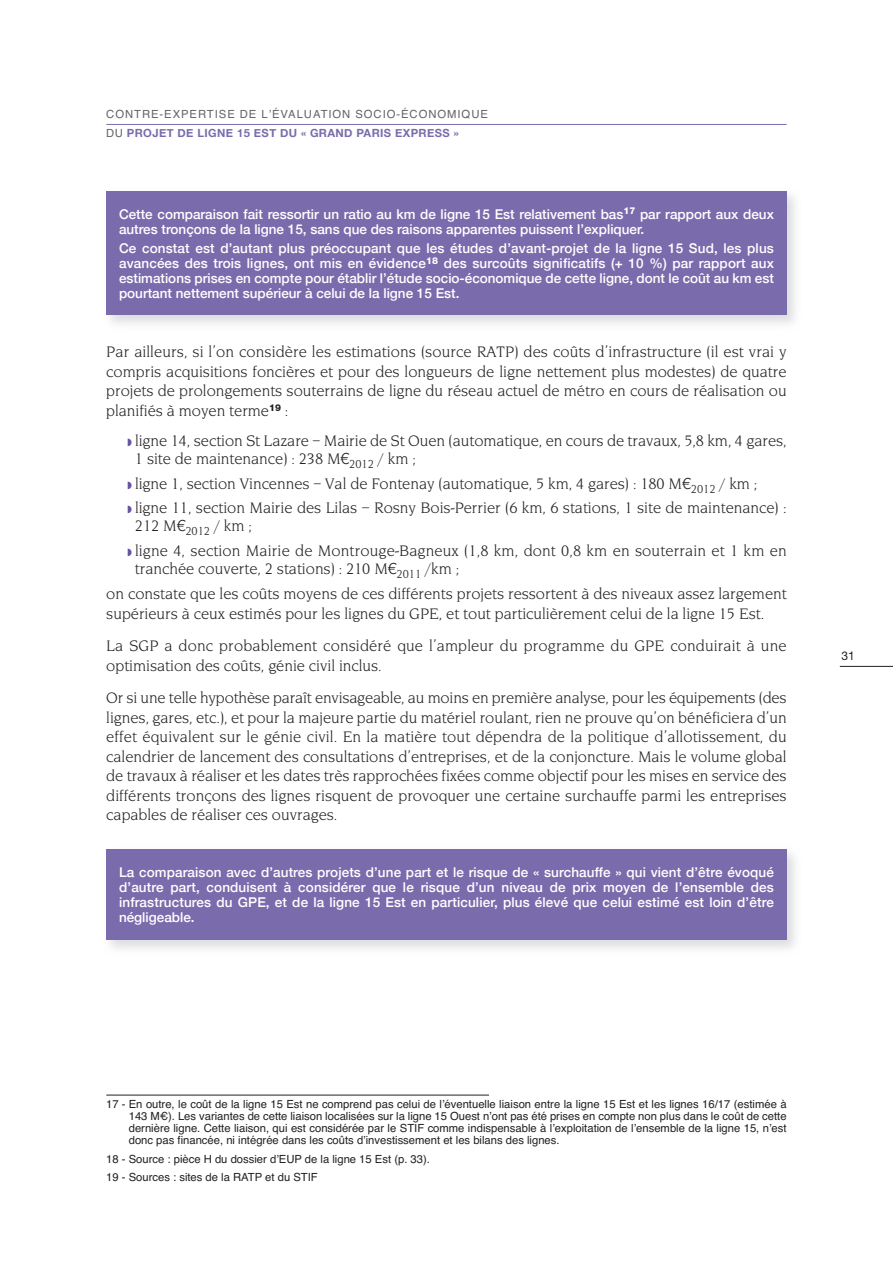
<style>
.page{position:relative;width:893px;height:1263px;background:#fff}
.page>*{position:absolute;margin:0;border:0;box-sizing:border-box;transform-origin:0 0}
.t1{font:15.75px/19.5px "Novarese ITC";color:#231f20}
.t2{font:500 13.5px/15px "Helvetica Neue";color:#fff;text-align:justify}
.t3{font:12px "Helvetica Neue";color:#231f20}
.t4{font:11.25px/12px "Helvetica";color:#231f20;text-align:justify}
.t5{font:11.25px "Helvetica";letter-spacing:.085em;color:rgb(35 31 32/.7)}
.t6{font:700 11.25px "Helvetica Neue";letter-spacing:.035em;color:#7a6cac}
.s1{font-family:"Helvetica";font-weight:400;color:rgb(35 31 32/.7)}
.s2{font-family:"Helvetica Neue LT Pro";font-weight:300}
</style>
<div class="page">
<hr style="left:106px;top:124px;width:681px;height:1px;background:#7a6cac">
<hr style="left:840px;top:666px;width:53px;height:1px;background:#231f20">
<hr style="left:106px;top:1095px;width:383px;height:1px;background:#231f20">
<div style="left:106px;top:191px;width:681px;height:124px;background:#7a6cac"></div>
<div style="left:106px;top:849px;width:681px;height:91px;background:#7a6cac"></div>
<p class="t5" style="left:106px;top:107px;width:383px">CONTRE-EXPERTISE DE L’ÉVALUATION SOCIO-ÉCONOMIQUE</p>
<p class="t6" style="left:106px;top:126px;width:354px"><span class="s1">DU</span> PROJET DE LIGNE 15 EST DU « GRAND PARIS EXPRESS »</p>
<p class="t2" style="left:119px;top:206px;width:656px">Cette comparaison fait ressortir un ratio au km de ligne 15 Est relativement bas<sup>17</sup> par rapport aux deux autres tronçons de la ligne 15, sans que des raisons apparentes puissent l’expliquer.</p>
<p class="t2" style="left:119px;top:240px;width:656px">Ce constat est d’autant plus préoccupant que les études d’avant-projet de la ligne 15 Sud, les plus avancées des trois lignes, ont mis en évidence<sup>18</sup> des surcoûts significatifs (+ 10 %) par rapport aux estimations prises en compte pour établir l’étude socio-économique de cette ligne, dont le coût au km est pourtant nettement supérieur à celui de la ligne 15 Est.</p>
<p class="t1" style="left:106px;top:342px;width:682px;text-align:justify">Par ailleurs, si l’on considère les estimations (source RATP) des coûts d’infrastructure (il est vrai y compris acquisitions foncières et pour des longueurs de ligne nettement plus modestes) de quatre projets de prolongements souterrains de ligne du réseau actuel de métro en cours de réalisation ou planifiés à moyen terme<sup>19</sup> :</p>
<p class="t1" style="left:135px;top:432px;width:653px;line-height:18px">ligne 14, section St Lazare – Mairie de St Ouen (automatique, en cours de travaux, 5,8 km, 4 gares,<br>1 site de maintenance) : 238 M<span class="s2">€</span><sub>2012</sub> / km ;</p>
<p class="t1" style="left:135px;top:472px;width:653px;line-height:24.5px">ligne 1, section Vincennes – Val de Fontenay (automatique, 5 km, 4 gares) : 180 M<span class="s2">€</span><sub>2012</sub> / km ; ligne 11, section Mairie des Lilas – Rosny Bois-Perrier (6 km, 6 stations, 1 site de maintenance) :</p>
<p class="t1" style="left:135px;top:514px;width:653px;line-height:24.5px">212 M<span class="s2">€</span><sub>2012</sub> / km ;<br>ligne 4, section Mairie de Montrouge-Bagneux (1,8 km, dont 0,8 km en souterrain et 1 km en</p>
<p class="t1" style="left:106px;top:556px;width:682px;line-height:26px;text-indent:29px">tranchée couverte, 2 stations) : 210 M<span class="s2">€</span><sub>2011</sub> /km ;<br>on constate que les coûts moyens de ces différents projets ressortent à des niveaux assez largement</p>
<p class="t1" style="left:106px;top:598px;width:682px;line-height:32.2px">supérieurs à ceux estimés pour les lignes du GPE, et tout particulièrement celui de la ligne 15 Est.<br>La SGP a donc probablement considéré que l’ampleur du programme du GPE conduirait à une</p>
<p class="t1" style="left:106px;top:650px;width:682px;line-height:32.2px">optimisation des coûts, génie civil inclus.<br>Or si une telle hypothèse paraît envisageable, au moins en première analyse, pour les équipements (des</p>
<p class="t1" style="left:106px;top:708px;width:682px;text-align:justify">lignes, gares, etc.), et pour la majeure partie du matériel roulant, rien ne prouve qu’on bénéficiera d’un effet équivalent sur le génie civil. En la matière tout dépendra de la politique d’allotissement, du calendrier de lancement des consultations d’entreprises, et de la conjoncture. Mais le volume global de travaux à réaliser et les dates très rapprochées fixées comme objectif pour les mises en service des différents tronçons des lignes risquent de provoquer une certaine surchauffe parmi les entreprises capables de réaliser ces ouvrages.</p>
<p class="t2" style="left:119px;top:865px;width:656px">La comparaison avec d’autres projets d’une part et le risque de « surchauffe » qui vient d’être évoqué d’autre part, conduisent à considérer que le risque d’un niveau de prix moyen de l’ensemble des infrastructures du GPE, et de la ligne 15 Est en particulier, plus élevé que celui estimé est loin d’être négligeable.</p>
<p class="t3" style="left:841px;top:648px;width:15px">31</p>
<p class="t4" style="left:129px;top:1098px;width:659px;text-indent:-22px">17 - En outre, le coût de la ligne 15 Est ne comprend pas celui de l’éventuelle liaison entre la ligne 15 Est et les lignes 16/17 (estimée à 143 M€). Les variantes de cette liaison localisées sur la ligne 15 Ouest n’ont pas été prises en compte non plus dans le coût de cette dernière ligne. Cette liaison, qui est considérée par le STIF comme indispensable à l’exploitation de l’ensemble de la ligne 15, n’est donc pas financée, ni intégrée dans les coûts d’investissement et les bilans des lignes.</p>
<p class="t4" style="left:106px;top:1149px;width:325px;line-height:18.5px">18 - Source : pièce H du dossier d’EUP de la ligne 15 Est (p. 33).<br>19 - Sources : sites de la RATP et du STIF</p>
</div>
